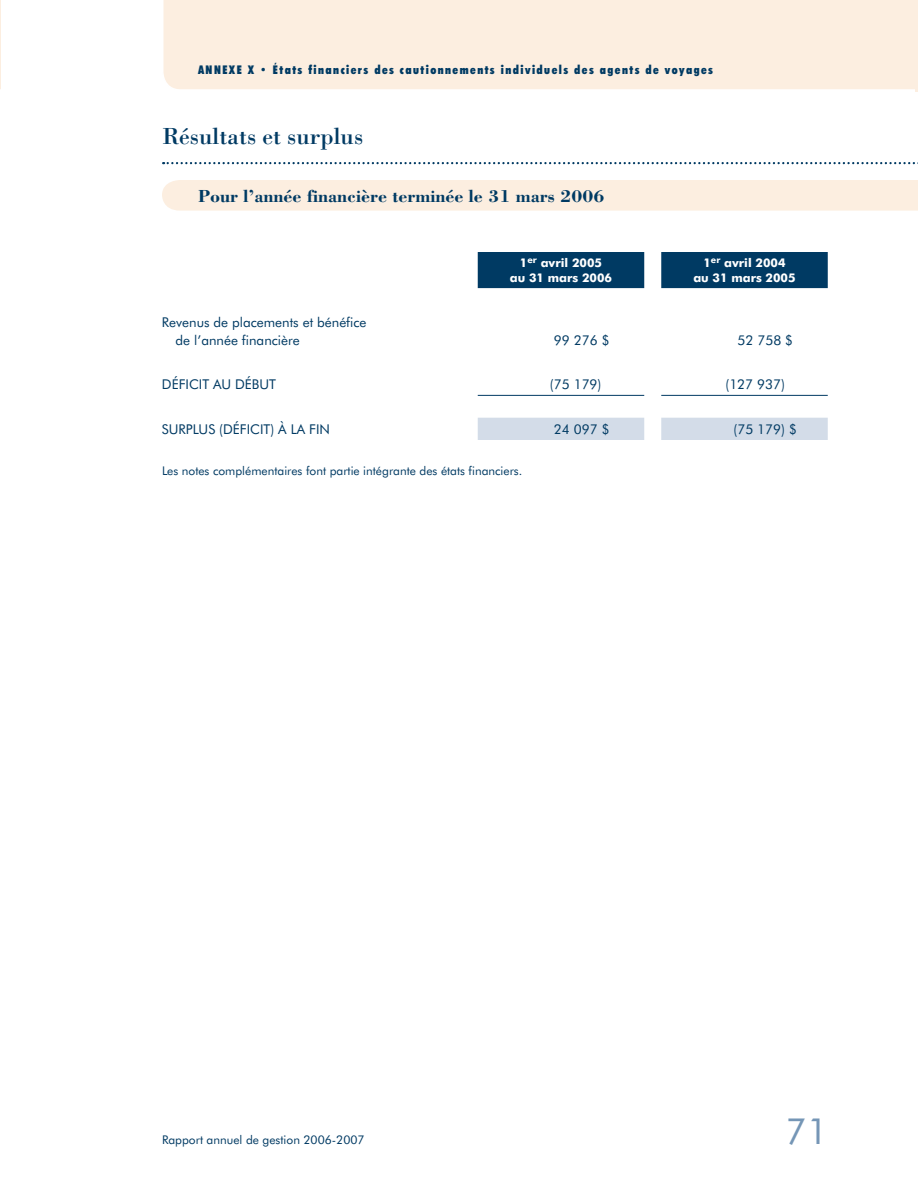
<style>
.page{position:relative;width:918px;height:1188px;background:#fff}
.page>*{position:absolute;margin:0;border:0;box-sizing:border-box;transform-origin:0 0}
.t1{font:36px "Futura BT";color:#7596b6}
.t2{font:24px "Bodoni";color:#003a63}
.t3{font:700 18px "Bodoni";color:#003a63}
.t4{font:13.5px/18px "Futura BT";color:#003a63}
.t5{font:12px "Futura BT";color:#003a63}
.t6{font:900 condensed 12px "Futura BT";letter-spacing:.125em;color:#003a63}
.t7{font:700 12px/15px "Futura BT";color:#fff;text-align:center}
</style>
<div class="page">
<div style="left:163px;top:0;width:753px;height:91px;background:#fceee0"></div>
<hr style="left:916px;top:0;width:2px;height:92px;background:#fceee0">
<svg style="left:163px;top:162px;width:755px;height:2px"></svg>
<div style="left:162px;top:180px;width:756px;height:31px;background:#fceee0"></div>
<div style="left:478px;top:252px;width:350px;height:36px;background:#003a63"></div>
<div style="left:478px;top:418px;width:350px;height:22px;background:#d3dce8"></div>
<hr style="left:478px;top:395px;width:166px;height:1px;background:#003a63">
<hr style="left:661px;top:395px;width:167px;height:1px;background:#003a63">
<svg style="left:0;top:0;width:1px;height:89px"></svg>
<p class="t6" style="left:198px;top:64px;width:517px">ANNEXE X • États financiers des cautionnements individuels des agents de voyages</p>
<h2 class="t2" style="left:162px;top:128px;width:203px">Résultats et surplus</h2>
<h3 class="t3" style="left:198px;top:189px;width:408px">Pour l’année financière terminée le 31 mars 2006</h3>
<p class="t4" style="left:175px;top:314px;width:192px;text-indent:-14px">Revenus de placements et bénéfice de l’année financière</p>
<p class="t7" style="left:510px;top:256px;width:104px">1<sup>er</sup> avril 2005<br>au 31 mars 2006</p>
<p class="t7" style="left:693px;top:256px;width:104px">1<sup>er</sup> avril 2004<br>au 31 mars 2005</p>
<p class="t4" style="left:554px;top:332px;width:57px">99 276 $</p>
<p class="t4" style="left:738px;top:332px;width:57px">52 758 $</p>
<p class="t4" style="left:162px;top:377px;width:116px">DÉFICIT AU DÉBUT</p>
<p class="t4" style="left:550px;top:377px;width:53px">(75 179)</p>
<p class="t4" style="left:725px;top:377px;width:61px">(127 937)</p>
<p class="t4" style="left:162px;top:421px;width:170px">SURPLUS (DÉFICIT) À LA FIN</p>
<p class="t4" style="left:554px;top:421px;width:57px">24 097 $</p>
<p class="t4" style="left:733px;top:421px;width:65px">(75 179) $</p>
<p class="t5" style="left:162px;top:465px;width:362px">Les notes complémentaires font partie intégrante des états financiers.</p>
<p class="t5" style="left:162px;top:1134px;width:204px">Rapport annuel de gestion 2006-2007</p>
<h1 class="t1" style="left:786px;top:1115px;width:44px">71</h1>
</div>
